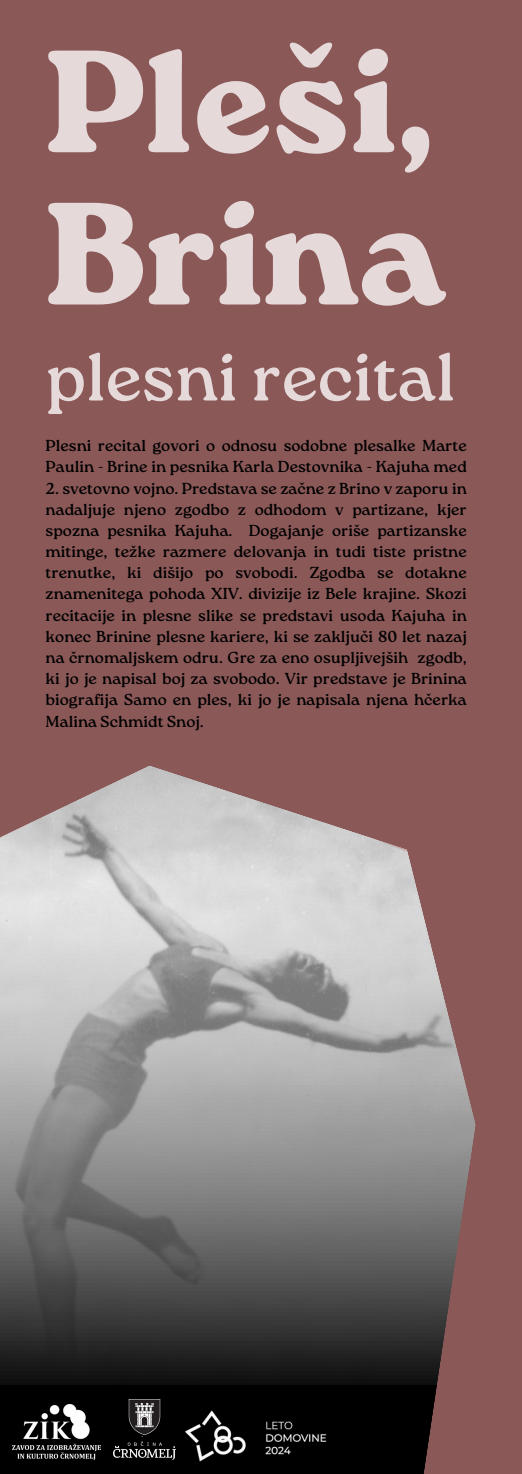
<style>
.page{position:relative;width:522px;height:1474px;background:#fff}
.page>*{position:absolute;margin:0;border:0;box-sizing:border-box;transform-origin:0 0}
.t1{font:800 145.25px/152.2px "Roca One";color:#e6d9d9}
.t2{font:67.55px "Roca One";color:#e6d9d9}
.t3{font:15.92px/21.2px "Roca One";color:#000}
</style>
<div class="page">
<div style="left:0;top:0;width:521px;height:1474px;background:#8b5858"></div>
<svg style="left:0;top:887px;width:418px;height:498px;background:#757575"></svg>
<div style="left:218px;top:887px;width:111px;height:65px;background:#dadada"></div>
<div style="left:0;top:1385px;width:521px;height:89px;background:#000"></div>
<svg style="left:218px;top:788px;width:161px;height:99px;fill:#cecece"></svg>
<img style="left:12px;top:1404px;width:88px;height:55px">
<img style="left:128px;top:1400px;width:33px;height:35px">
<img style="left:113px;top:1441px;width:62px;height:18px">
<img style="left:184px;top:1410px;width:143px;height:52px">
<svg style="left:0;top:765px;width:218px;height:251px;background:#c3bdbd"></svg>
<svg style="left:379px;top:840px;width:80px;height:338px"></svg>
<svg style="left:418px;top:1058px;width:103px;height:416px"></svg>
<p class="t1" style="left:46px;top:26px;width:401px">Pleši,<br>Brina</p>
<p class="t2" style="left:46px;top:338px;width:411px">plesni recital</p>
<p class="t3" style="left:46px;top:435px;width:422px">Plesni recital govori o odnosu sodobne plesalke Marte<br>Paulin - Brine in pesnika Karla Destovnika - Kajuha med</p>
<p class="t3" style="left:46px;top:477px;width:422px;text-align:justify">2. svetovno vojno. Predstava se začne z Brino v zaporu in nadaljuje njeno zgodbo z odhodom v partizane, kjer spozna pesnika Kajuha. Dogajanje oriše partizanske mitinge, težke razmere delovanja in tudi tiste pristne trenutke, ki dišijo po svobodi. Zgodba se dotakne znamenitega pohoda XIV. divizije iz Bele krajine. Skozi recitacije in plesne slike se predstavi usoda Kajuha in konec Brinine plesne kariere, ki se zaključi 80 let nazaj na črnomaljskem odru. Gre za eno osupljivejših zgodb, ki jo je napisal boj za svobodo. Vir predstave je Brinina biografija Samo en ples, ki jo je napisala njena hčerka Malina Schmidt Snoj.</p>
</div>
